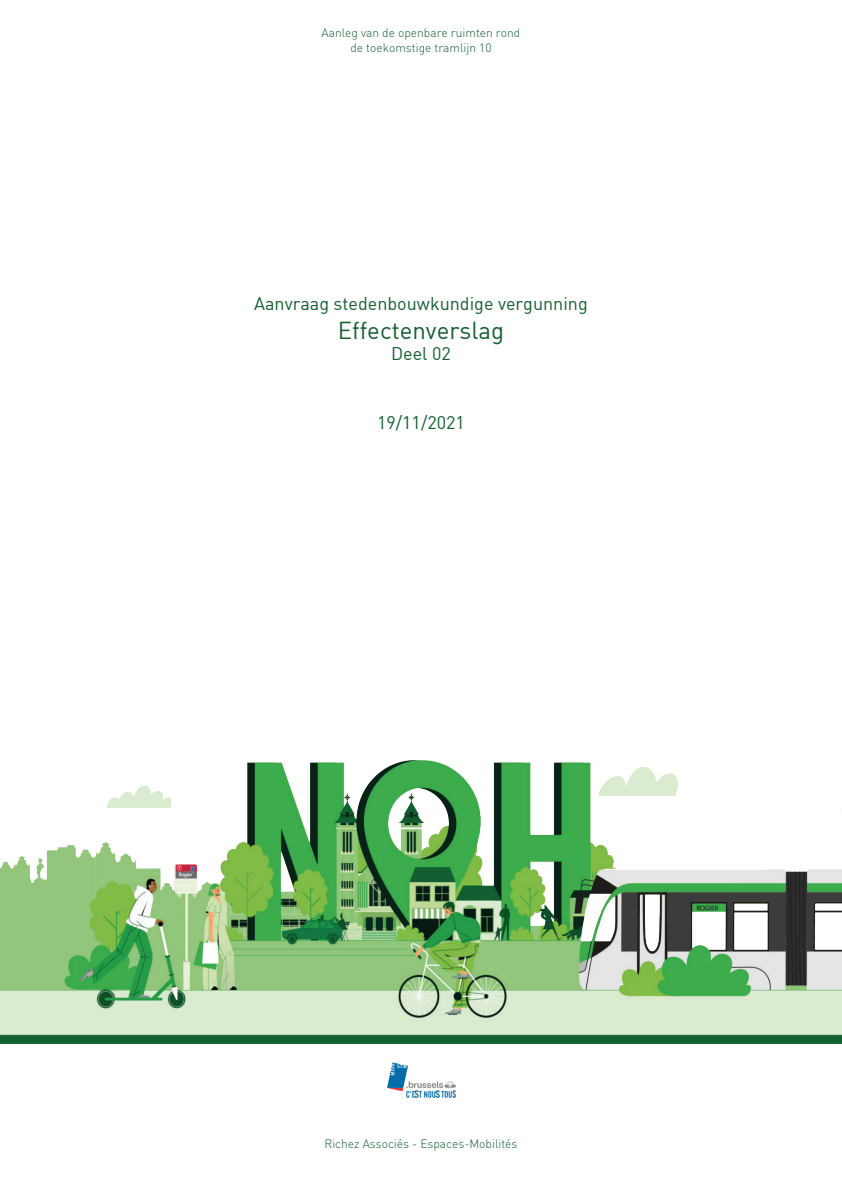
<style>
.page{position:relative;width:842px;height:1191px;background:#fff}
.page>*{position:absolute;margin:0;border:0;box-sizing:border-box;transform-origin:0 0}
.t1{font:24px "DIN";color:#135f31}
.t2{font:18px "DIN";color:#135f31}
.t3{font:300 12px "DIN";color:#135f31}
</style>
<div class="page">
<img style="left:0;top:760px;width:842px;height:283px">
<svg style="left:387px;top:1062px;width:69px;height:35px"></svg>
<p class="t3" style="left:322px;top:25px;width:200px">Aanleg van de openbare ruimten rond</p>
<p class="t3" style="left:350px;top:40px;width:143px">de toekomstige tramlijn 10</p>
<p class="t2" style="left:254px;top:292px;width:335px">Aanvraag stedenbouwkundige vergunning</p>
<p class="t1" style="left:338px;top:315px;width:168px">Effectenverslag</p>
<p class="t2" style="left:391px;top:342px;width:61px">Deel 02</p>
<p class="t2" style="left:377px;top:411px;width:89px">19/11/2021</p>
<p class="t3" style="left:324px;top:1136px;width:195px">Richez Associés - Espaces-Mobilités</p>
</div>
